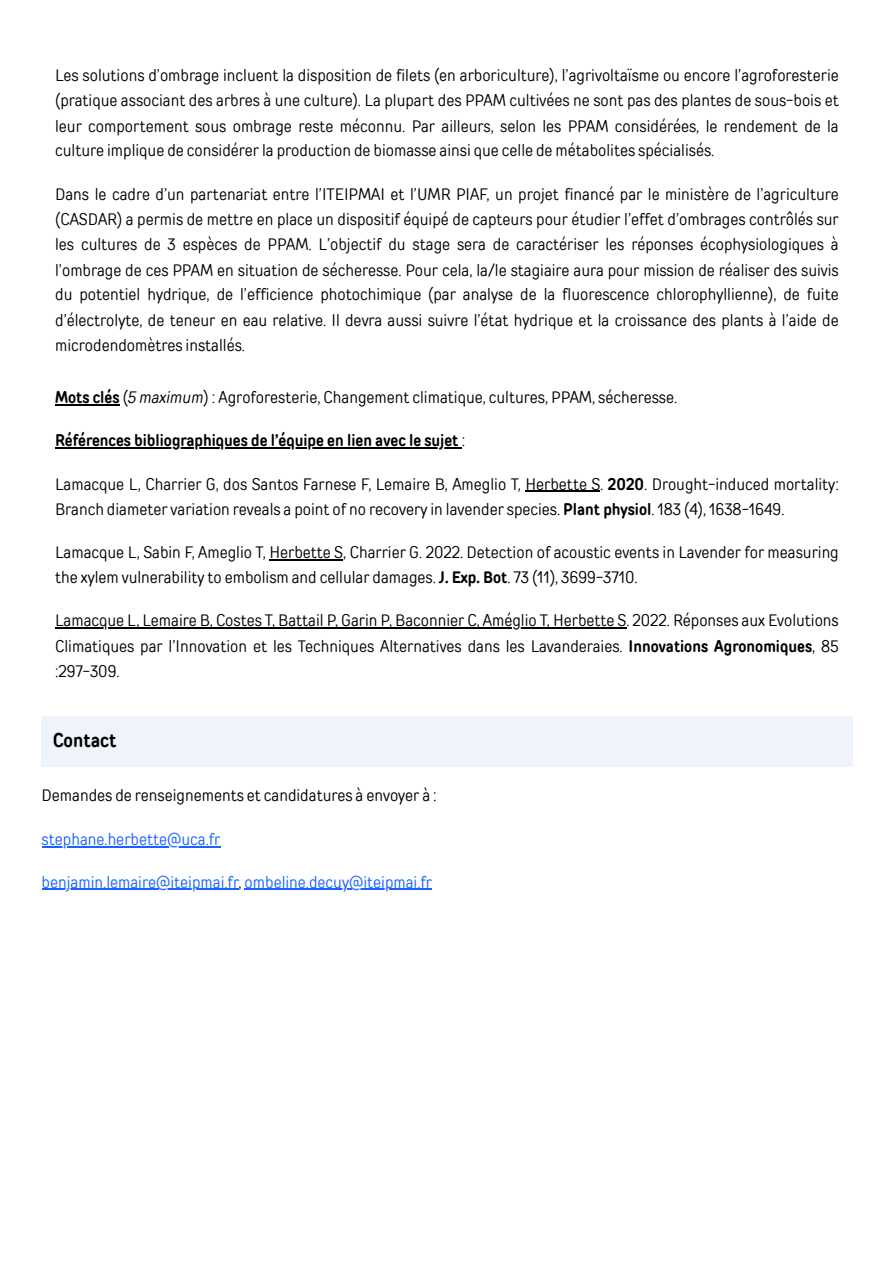
<style>
.page{position:relative;width:894px;height:1263px;background:#fff}
.page>*{position:absolute;margin:0;border:0;box-sizing:border-box;transform-origin:0 0}
.t1{font:700 19.5px "TT Rounds Condensed";color:#000}
.t2{font:16.5px/25.2px "TT Rounds Condensed";color:#000;text-align:justify}
.t3{font:16.5px "TT Rounds Condensed";color:#1a62ff}
.t4{font:700 16.5px "TT Rounds Condensed";color:#000}
.s1{font-weight:700}
.s2{font-style:italic}
.s3{font-weight:400}
.s4{color:#000}
</style>
<div class="page">
<hr style="left:42px;top:846px;width:178px;height:1px;background:#1a62ff">
<hr style="left:42px;top:889px;width:196px;height:1px;background:#1a62ff">
<hr style="left:244px;top:889px;width:188px;height:1px;background:#1a62ff">
<hr style="left:55px;top:404px;width:64px;height:1px;background:#000">
<hr style="left:55px;top:447px;width:406px;height:1px;background:#000">
<hr style="left:525px;top:491px;width:75px;height:1px;background:#000">
<hr style="left:269px;top:559px;width:74px;height:2px;background:#000">
<hr style="left:55px;top:627px;width:571px;height:1px;background:#000">
<div style="left:42px;top:717px;width:810px;height:50px;background:#eef4fa"></div>
<p class="t2" style="left:55px;top:63px;width:784px">Les solutions d’ombrage incluent la disposition de filets (en arboriculture), l’agrivoltaïsme ou encore l’agroforesterie (pratique associant des arbres à une culture). La plupart des PPAM cultivées ne sont pas des plantes de sous-bois et leur comportement sous ombrage reste méconnu. Par ailleurs, selon les PPAM considérées, le rendement de la culture implique de considérer la production de biomasse ainsi que celle de métabolites spécialisés.</p>
<p class="t2" style="left:55px;top:182px;width:785px">Dans le cadre d’un partenariat entre l’ITEIPMAI et l’UMR PIAF, un projet financé par le ministère de l’agriculture (CASDAR) a permis de mettre en place un dispositif équipé de capteurs pour étudier l’effet d’ombrages contrôlés sur les cultures de 3 espèces de PPAM. L’objectif du stage sera de caractériser les réponses écophysiologiques à l’ombrage de ces PPAM en situation de sécheresse. Pour cela, la/le stagiaire aura pour mission de réaliser des suivis du potentiel hydrique, de l’efficience photochimique (par analyse de la fluorescence chlorophyllienne), de fuite d’électrolyte, de teneur en eau relative. Il devra aussi suivre l’état hydrique et la croissance des plants à l’aide de microdendomètres installés.</p>
<p class="t2" style="left:55px;top:385px;width:623px"><span class="s1">Mots clés</span> (<span class="s2">5 maximum</span>) : Agroforesterie, Changement climatique, cultures, PPAM, sécheresse.</p>
<p class="t4" style="left:55px;top:430px;width:411px">Références bibliographiques de l’équipe en lien avec le sujet <span class="s3">:</span></p>
<p class="t2" style="left:55px;top:472px;width:784px;line-height:24.8px">Lamacque L, Charrier G, dos Santos Farnese F, Lemaire B, Ameglio T, Herbette S. <span class="s1">2020</span>. Drought-induced mortality:<br>Branch diameter variation reveals a point of no recovery in lavender species. <span class="s1">Plant physiol</span>. 183 (4), 1638-1649.</p>
<p class="t2" style="left:55px;top:540px;width:785px;line-height:24.8px">Lamacque L, Sabin F, Ameglio T, Herbette S, Charrier G. 2022. Detection of acoustic events in Lavender for measuring the xylem vulnerability to embolism and cellular damages. <span class="s1">J. Exp. Bot</span>. 73 (11), 3699-3710.</p>
<p class="t2" style="left:55px;top:607px;width:784px">Lamacque L, Lemaire B, Costes T, Battail P, Garin P, Baconnier C, Améglio T, Herbette S. 2022. Réponses aux Evolutions Climatiques par l’Innovation et les Techniques Alternatives dans les Lavanderaies. <span class="s1">Innovations Agronomiques</span>, 85 :297-309.</p>
<p class="t1" style="left:53px;top:728px;width:65px">Contact</p>
<p class="t2" style="left:42px;top:783px;width:396px">Demandes de renseignements et candidatures à envoyer à :</p>
<h2 class="t3" style="left:42px;top:829px;width:180px">stephane.herbette@uca.fr</h2>
<h2 class="t3" style="left:42px;top:872px;width:392px">benjamin.lemaire@iteipmai.fr<span class="s4">,</span> ombeline.decuy@iteipmai.fr</h2>
</div>
